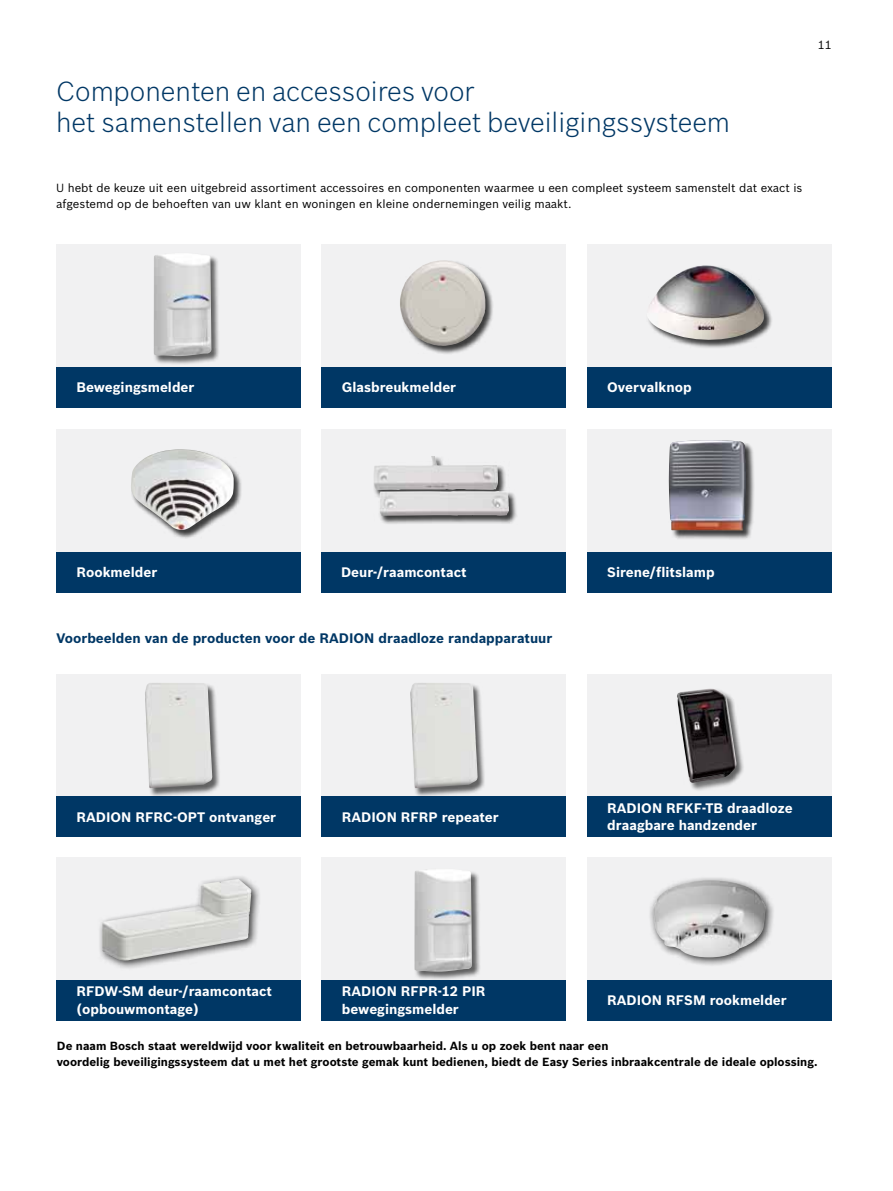
<style>
.page{position:relative;width:893px;height:1191px;background:#fff}
.page>*{position:absolute;margin:0;border:0;box-sizing:border-box;transform-origin:0 0}
.t1{font:300 27px/30.6px "Bosch Sans";color:#003765}
.t2{font:700 13.5px/17.9px "Bosch Sans";color:#fff}
.t3{font:700 13.5px "Bosch Sans";color:#003765}
.t4{font:700 11.55px/16.4px "Bosch Sans";color:#000}
.t5{font:11.55px/16.4px "Bosch Sans";color:#000}
</style>
<div class="page">
<div style="left:321px;top:980px;width:245px;height:40px;background:#003765"></div>
<div style="left:587px;top:674px;width:245px;height:122px;background:#f1f1f2"></div>
<div style="left:321px;top:674px;width:245px;height:122px;background:#f1f1f2"></div>
<div style="left:321px;top:429px;width:245px;height:122px;background:#f1f1f2"></div>
<div style="left:321px;top:857px;width:245px;height:123px;background:#f1f1f2"></div>
<div style="left:587px;top:857px;width:245px;height:123px;background:#f1f1f2"></div>
<div style="left:56px;top:857px;width:245px;height:123px;background:#f1f1f2"></div>
<div style="left:587px;top:796px;width:245px;height:41px;background:#003765"></div>
<div style="left:56px;top:980px;width:245px;height:40px;background:#003765"></div>
<div style="left:56px;top:674px;width:245px;height:122px;background:#f1f1f2"></div>
<div style="left:321px;top:796px;width:245px;height:41px;background:#003765"></div>
<div style="left:56px;top:796px;width:245px;height:41px;background:#003765"></div>
<div style="left:145px;top:682px;width:76px;height:115px;background:#000;opacity:.6"></div>
<img style="left:145px;top:682px;width:67px;height:106px">
<div style="left:410px;top:682px;width:76px;height:115px;background:#000;opacity:.6"></div>
<img style="left:410px;top:682px;width:68px;height:106px">
<div style="left:587px;top:429px;width:245px;height:122px;background:#f1f1f2"></div>
<div style="left:321px;top:551px;width:245px;height:41px;background:#003765"></div>
<div style="left:587px;top:551px;width:245px;height:41px;background:#003765"></div>
<div style="left:56px;top:429px;width:245px;height:122px;background:#f1f1f2"></div>
<div style="left:56px;top:551px;width:245px;height:41px;background:#003765"></div>
<div style="left:373px;top:456px;width:145px;height:68px;background:#000;opacity:.75"></div>
<img style="left:373px;top:456px;width:136px;height:60px">
<div style="left:668px;top:439px;width:87px;height:100px;background:#000;opacity:.75"></div>
<img style="left:669px;top:440px;width:77px;height:90px">
<div style="left:321px;top:245px;width:245px;height:122px;background:#f1f1f2"></div>
<div style="left:587px;top:245px;width:245px;height:122px;background:#f1f1f2"></div>
<div style="left:321px;top:367px;width:245px;height:41px;background:#003765"></div>
<div style="left:587px;top:367px;width:245px;height:41px;background:#003765"></div>
<div style="left:56px;top:245px;width:245px;height:122px;background:#f1f1f2"></div>
<div style="left:56px;top:367px;width:245px;height:41px;background:#003765"></div>
<div style="left:647px;top:265px;width:126px;height:84px;background:#000;opacity:.75"></div>
<img style="left:647px;top:265px;width:122px;height:78px">
<div style="left:399px;top:260px;width:95px;height:95px;background:#000;opacity:.75"></div>
<img style="left:399px;top:260px;width:86px;height:86px">
<div style="left:131px;top:449px;width:111px;height:90px;background:#000;opacity:.75"></div>
<img style="left:131px;top:449px;width:103px;height:81px">
<div style="left:587px;top:980px;width:245px;height:40px;background:#003765"></div>
<div style="left:677px;top:688px;width:68px;height:103px;background:#000;opacity:.6"></div>
<img style="left:677px;top:688px;width:59px;height:95px">
<div style="left:97px;top:874px;width:164px;height:96px;background:#000;opacity:.75"></div>
<img style="left:102px;top:878px;width:149px;height:82px">
<div style="left:414px;top:867px;width:67px;height:113px;background:#000;opacity:.6"></div>
<img style="left:414px;top:868px;width:58px;height:103px">
<div style="left:154px;top:252px;width:66px;height:112px;background:#000;opacity:.6"></div>
<img style="left:154px;top:253px;width:57px;height:103px">
<div style="left:648px;top:875px;width:127px;height:92px;background:#000;opacity:.75"></div>
<img style="left:653px;top:880px;width:112px;height:77px">
<h1 class="t1" style="left:56px;top:74px;width:676px">Componenten en accessoires voor<br>het samenstellen van een compleet beveiligingssysteem</h1>
<p class="t5" style="left:818px;top:36px;width:15px">11</p>
<p class="t5" style="left:56px;top:179px;width:748px">U hebt de keuze uit een uitgebreid assortiment accessoires en componenten waarmee u een compleet systeem samenstelt dat exact is afgestemd op de behoeften van uw klant en woningen en kleine ondernemingen veilig maakt.</p>
<p class="t2" style="left:77px;top:378px;width:119px">Bewegingsmelder</p>
<p class="t2" style="left:342px;top:378px;width:116px">Glasbreukmelder</p>
<p class="t2" style="left:607px;top:378px;width:86px">Overvalknop</p>
<p class="t2" style="left:77px;top:562px;width:82px">Rookmelder</p>
<p class="t2" style="left:341px;top:562px;width:127px">Deur-/raamcontact</p>
<p class="t2" style="left:607px;top:562px;width:109px">Sirene/flitslamp</p>
<p class="t3" style="left:56px;top:627px;width:497px">Voorbeelden van de producten voor de RADION draadloze randapparatuur</p>
<p class="t2" style="left:77px;top:807px;width:201px">RADION RFRC-OPT ontvanger</p>
<p class="t2" style="left:342px;top:807px;width:158px">RADION RFRP repeater</p>
<p class="t2" style="left:607px;top:798px;width:187px">RADION RFKF-TB draadloze draagbare handzender</p>
<p class="t2" style="left:77px;top:981px;width:197px">RFDW-SM deur-/raamcontact (opbouwmontage)</p>
<p class="t4" style="left:57px;top:1036px;width:762px">De naam Bosch staat wereldwijd voor kwaliteit en betrouwbaarheid. Als u op zoek bent naar een<br>voordelig beveiligingssysteem dat u met het grootste gemak kunt bedienen, biedt de Easy Series inbraakcentrale de ideale oplossing.</p>
<p class="t2" style="left:342px;top:981px;width:145px">RADION RFPR-12 PIR bewegingsmelder</p>
<p class="t2" style="left:607px;top:990px;width:181px">RADION RFSM rookmelder</p>
</div>
